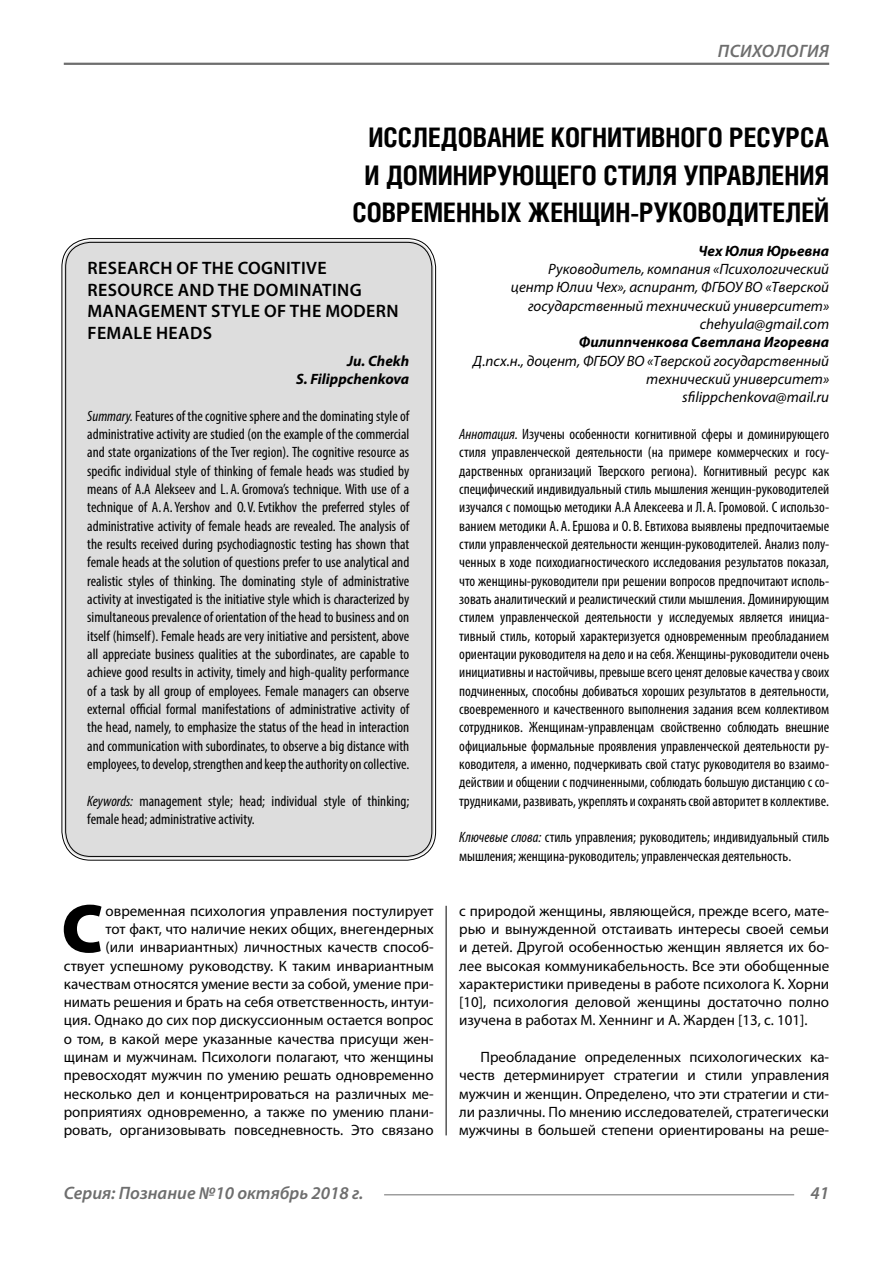
<style>
.page{position:relative;width:893px;height:1263px;background:#fff}
.page>*{position:absolute;margin:0;border:0;box-sizing:border-box;transform-origin:0 0}
.Bukvica{font:900 69.3px "Myriad Pro";color:#000}
.Header{font:700 27px/37.5px "Helios Cond";color:#000;text-align:center}
.Header-eng{font:600 18px/21.6px "Myriad Pro";letter-spacing:.02em;color:#000}
.t1{font:italic 600 18px "Myriad Pro";color:#6e6e6e}
.Annotation-rus{font:condensed 15px/18.3px "Myriad Pro";color:#000;text-align:justify}
.Annotation-eng{font:condensed 15px/18.3px "Myriad Pro";color:#000;text-align:justify}
.Bukvica-2{font:15px/18.3px "Myriad Pro";color:#000;text-align:right}
.Normal{font:15px/18.3px "Myriad Pro";color:#000;text-align:justify}
.Author-doc{font:italic 15px/18.3px "Myriad Pro";color:#000;text-align:right}
.Author{font:italic 700 15px "Myriad Pro";color:#000}
.Author-email{font:italic 15px "Myriad Pro";color:#000}
.Author-eng{font:italic 700 15px "Myriad Pro";color:#000}
.s1{font-style:italic}
</style>
<div class="page">
<hr style="left:64px;top:63px;width:765px;height:2px;background:#6e6e6e">
<hr style="left:384px;top:1194px;width:410px;height:1px;background:#6e6e6e">
<div style="left:64px;top:240px;width:370px;height:618px;background:#ddd;border-radius:27px"></div>
<hr style="left:446px;top:906px;width:1px;height:229px;background:#000">
<p class="t1" style="left:718px;top:39px;width:57px">Психология</p>
<p class="Header" style="left:353px;top:118px;width:478px">ИССЛЕДОВАНИЕ КОГНИТИВНОГО РЕСУРСА<br>И ДОМИНИРУЮЩЕГО СТИЛЯ УПРАВЛЕНИЯ<br>СОВРЕМЕННЫХ ЖЕНЩИН-РУКОВОДИТЕЛЕЙ</p>
<p class="Author" style="left:698px;top:241px;width:132px">Чех Юлия Юрьевна</p>
<p class="Author-doc" style="left:511px;top:260px;width:320px">Руководитель, компания «Психологический центр Юлии Чех», аспирант, ФГБОУ ВО «Тверской государственный технический университет»</p>
<p class="Author-email" style="left:700px;top:315px;width:131px">chehyula@gmail.com</p>
<p class="Author" style="left:579px;top:333px;width:252px">Филиппченкова Светлана Игоревна</p>
<p class="Author-doc" style="left:473px;top:351px;width:357px">Д.псх.н., доцент, ФГБОУ ВО «Тверской государственный технический университет»</p>
<p class="Author-email" style="left:682px;top:388px;width:148px">sfilippchenkova@mail.ru</p>
<p class="Annotation-rus" style="left:459px;top:425px;width:371px"><span class="s1">Аннотация.</span> Изучены особенности когнитивной сферы и доминирующего стиля управленческой деятельности (на примере коммерческих и госу&shy;дарственных организаций Тверского региона). Когнитивный ресурс как специфический индивидуальный стиль мышления женщин-руководителей изучался с помощью методики А.А Алексеева и Л. А. Громовой. С использо&shy;ванием методики А. А. Ершова и О. В. Евтихова выявлены предпочитаемые стили управленческой деятельности женщин-руководителей. Анализ полу&shy;ченных в ходе психодиагностического исследования результатов показал, что женщины-руководители при решении вопросов предпочитают исполь&shy;зовать аналитический и реалистический стили мышления. Доминирующим стилем управленческой деятельности у исследуемых является инициа&shy;тивный стиль, который характеризуется одновременным преобладанием ориентации руководителя на дело и на себя. Женщины-руководители очень инициативны и настойчивы, превыше всего ценят деловые качества у своих подчиненных, способны добиваться хороших результатов в деятельности, своевременного и качественного выполнения задания всем коллективом сотрудников. Женщинам-управленцам свойственно соблюдать внешние официальные формальные проявления управленческой деятельности ру&shy;ководителя, а именно, подчеркивать свой статус руководителя во взаимо&shy;действии и общении с подчиненными, соблюдать большую дистанцию с со&shy;трудниками, развивать, укреплять и сохранять свой авторитет в коллективе.</p>
<p class="Annotation-rus" style="left:459px;top:828px;width:371px"><span class="s1">Ключевые слова:</span> стиль управления; руководитель; индивидуальный стиль мышления; женщина-руководитель; управленческая деятельность.</p>
<p class="Header-eng" style="left:87px;top:257px;width:313px">RESEARCH OF THE COGNITIVE<br>RESOURCE AND THE DOMINATING<br>MANAGEMENT STYLE OF THE MODERN<br>FEMALE HEADS</p>
<p class="Author-eng" style="left:347px;top:351px;width:64px">Ju. Chekh</p>
<p class="Author-eng" style="left:296px;top:369px;width:115px">S. Filippchenkova</p>
<p class="Annotation-eng" style="left:87px;top:406px;width:324px"><span class="s1">Summary.</span> Features of the cognitive sphere and the dominating style of administrative activity are studied (on the example of the commercial and state organizations of the Tver region). The cognitive resource as specific individual style of thinking of female heads was studied by means of A.A Alekseev and L. A. Gromova’s technique. With use of a technique of A. A.Yershov and O.V. Evtikhov the preferred styles of administrative activity of female heads are revealed. The analysis of the results received during psychodiagnostic testing has shown that female heads at the solution of questions prefer to use analytical and realistic styles of thinking. The dominating style of administrative activity at investigated is the initiative style which is characterized by simultaneous prevalence of orientation of the head to business and on itself (himself). Female heads are very initiative and persistent, above all appreciate business qualities at the subordinates, are capable to achieve good results in activity, timely and high-quality performance of a task by all group of employees. Female managers can observe external official formal manifestations of administrative activity of the head, namely, to emphasize the status of the head in interaction and communication with subordinates, to observe a big distance with employees, to develop, strengthen and keep the authority on collective.</p>
<p class="Annotation-eng" style="left:87px;top:791px;width:323px"><span class="s1">Keywords:</span> management style; head; individual style of thinking; female head; administrative activity.</p>
<p class="Bukvica" style="left:61px;top:882px;width:43px">С</p>
<p class="Bukvica-2" style="left:64px;top:901px;width:371px">овременная психология управления постулирует<br>тот факт, что наличие неких общих, внегендерных<br>(или инвариантных) личностных качеств способ&shy;ствует успешному руководству. К таким инвариантным качествам относятся умение вести за собой, умение при&shy;нимать решения и брать на себя ответственность, интуи&shy;ция. Однако до сих пор дискуссионным остается вопрос о том, в какой мере указанные качества присущи жен&shy;щинам и мужчинам. Психологи полагают, что женщины превосходят мужчин по умению решать одновременно несколько дел и концентрироваться на различных ме&shy;роприятиях одновременно, а также по умению плани&shy;ровать, организовывать повседневность. Это связано</p>
<p class="Bukvica-2" style="left:459px;top:901px;width:371px;text-align:justify">с природой женщины, являющейся, прежде всего, мате&shy;рью и вынужденной отстаивать интересы своей семьи и детей. Другой особенностью женщин является их бо&shy;лее высокая коммуникабельность. Все эти обобщенные характеристики приведены в работе психолога К. Хорни [10], психология деловой женщины достаточно полно изучена в работах М. Хеннинг и А. Жарден [13, с. 101].</p>
<p class="Normal" style="left:459px;top:1048px;width:371px;text-indent:21px">Преобладание определенных психологических ка&shy;честв детерминирует стратегии и стили управления мужчин и женщин. Определено, что эти стратегии и сти&shy;ли различны. По мнению исследователей, стратегически мужчины в большей степени ориентированы на реше-</p>
<p class="t1" style="left:64px;top:1182px;width:301px">Серия: Познание №10 октябрь 2018 г.</p>
<p class="t1" style="left:810px;top:1182px;width:20px">41</p>
</div>
